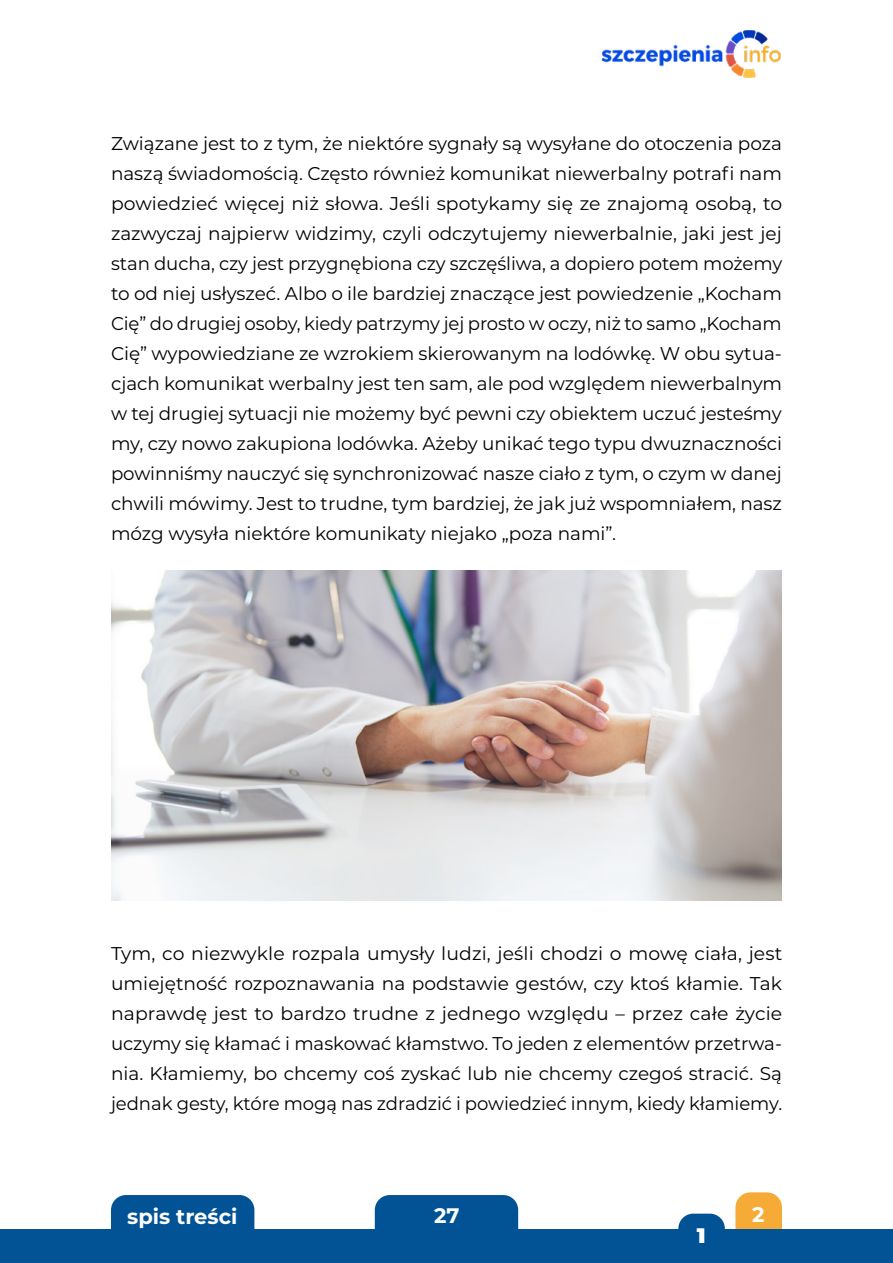
<style>
.page{position:relative;width:893px;height:1263px;background:#fff}
.page>*{position:absolute;margin:0;border:0;box-sizing:border-box;transform-origin:0 0}
.t1{font:700 21px "Montserrat";color:#fff}
.t2{font:900 21px "Montserrat";color:#fff}
.t3{font:18.45px/30px "Montserrat";letter-spacing:-.005em;color:#000;text-align:justify}
</style>
<div class="page">
<img style="left:111px;top:570px;width:671px;height:330px">
<svg style="left:735px;top:1192px;width:47px;height:38px;background:#f0ae47"></svg>
<div style="left:111px;top:1195px;width:143px;height:35px;background:#025395"></div>
<div style="left:375px;top:1195px;width:143px;height:35px;background:#025395"></div>
<div style="left:0;top:1230px;width:893px;height:33px;background:#025395"></div>
<img style="left:601px;top:31px;width:180px;height:46px">
<svg style="left:678px;top:1213px;width:47px;height:17px"></svg>
<p class="t3" style="left:111px;top:128px;width:673px">Związane jest to z tym, że niektóre sygnały są wysyłane do otoczenia poza naszą świadomością. Często również komunikat niewerbalny potrafi nam powiedzieć więcej niż słowa. Jeśli spotykamy się ze znajomą osobą, to zazwyczaj najpierw widzimy, czyli odczytujemy niewerbalnie, jaki jest jej stan ducha, czy jest przygnębiona czy szczęśliwa, a dopiero potem możemy to od niej usłyszeć. Albo o ile bardziej znaczące jest powiedzenie „Kocham Cię” do drugiej osoby, kiedy patrzymy jej prosto w oczy, niż to samo „Kocham Cię” wypowiedziane ze wzrokiem skierowanym na lodówkę. W obu sytua&shy;cjach komunikat werbalny jest ten sam, ale pod względem niewerbalnym w tej drugiej sytuacji nie możemy być pewni czy obiektem uczuć jesteśmy my, czy nowo zakupiona lodówka. Ażeby unikać tego typu dwuznaczności powinniśmy nauczyć się synchronizować nasze ciało z tym, o czym w danej chwili mówimy. Jest to trudne, tym bardziej, że jak już wspomniałem, nasz mózg wysyła niektóre komunikaty niejako „poza nami”.</p>
<p class="t3" style="left:111px;top:938px;width:673px">Tym, co niezwykle rozpala umysły ludzi, jeśli chodzi o mowę ciała, jest umiejętność rozpoznawania na podstawie gestów, czy ktoś kłamie. Tak naprawdę jest to bardzo trudne z jednego względu – przez całe życie uczymy się kłamać i maskować kłamstwo. To jeden z elementów przetrwa&shy;nia. Kłamiemy, bo chcemy coś zyskać lub nie chcemy czegoś stracić. Są jednak gesty, które mogą nas zdradzić i powiedzieć innym, kiedy kłamiemy.</p>
<p class="t1" style="left:127px;top:1202px;width:112px">spis treści</p>
<p class="t1" style="left:434px;top:1200px;width:27px">27</p>
<p class="t1" style="left:752px;top:1199px;width:14px">2</p>
<p class="t2" style="left:697px;top:1220px;width:10px">1</p>
</div>
